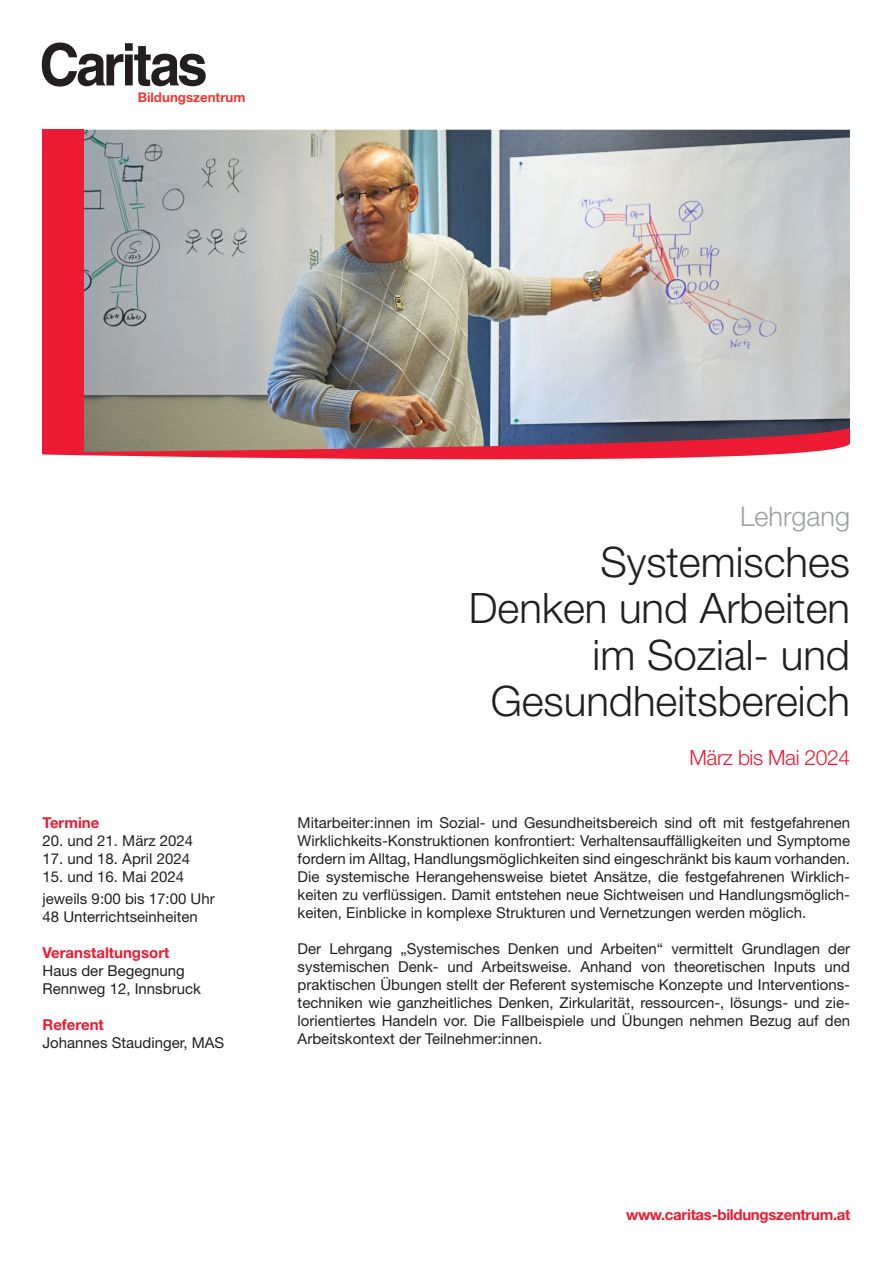
<style>
.page{position:relative;width:893px;height:1263px;background:#fff}
.page>*{position:absolute;margin:0;border:0;box-sizing:border-box;transform-origin:0 0}
.t1{font:300 42px/46.5px "Helvetica Neue LT Std";color:#231f20;text-align:right}
.t2{font:300 27px "Helvetica Neue LT Std";color:#9d9fa2}
.t3{font:300 21px "Helvetica Neue LT Std";letter-spacing:-.02em;color:#ed1a33}
.t4{font:700 15.45px "Helvetica Neue LT Std";letter-spacing:.01em;color:#ef482c}
.t5{font:15px/18px "Helvetica Neue LT Std";color:#231f20;text-align:justify}
.t6{font:700 15px "Helvetica Neue LT Std";letter-spacing:-.01em;color:#ed1a33}
.t7{font:700 13.35px "Helvetica Neue LT Std";color:#ee3732}
</style>
<div class="page">
<img style="left:84px;top:130px;width:766px;height:278px">
<svg style="left:42px;top:43px;width:164px;height:44px"></svg>
<div style="left:43px;top:130px;width:41px;height:324px;background:#ed1a33"></div>
<img style="left:43px;top:408px;width:807px;height:52px">
<p class="t4" style="left:152px;top:86px;width:69px">einblicke</p>
<p class="t7" style="left:138px;top:89px;width:109px">Bildungszentrum</p>
<p class="t6" style="left:43px;top:813px;width:58px">Termine</p>
<p class="t5" style="left:43px;top:831px;width:152px">20. und 21. März 2024</p>
<p class="t5" style="left:43px;top:849px;width:149px">17. und 18. April 2024</p>
<p class="t5" style="left:43px;top:865px;width:174px;line-height:22.2px">15. und 16. Mai 2024 jeweils 9:00 bis 17:00 Uhr</p>
<p class="t5" style="left:43px;top:908px;width:157px">48 Unterrichtseinheiten</p>
<p class="t6" style="left:43px;top:943px;width:128px">Veranstaltungsort</p>
<p class="t5" style="left:43px;top:962px;width:160px">Haus der Begegnung<br>Rennweg 12, Innsbruck</p>
<p class="t6" style="left:43px;top:1015px;width:63px">Referent</p>
<p class="t5" style="left:43px;top:1034px;width:183px">Johannes Staudinger, MAS</p>
<h2 class="t2" style="left:740px;top:500px;width:112px">Lehrgang</h2>
<h1 class="t1" style="left:469px;top:538px;width:383px">Systemisches<br>Denken und Arbeiten im Sozial- und<br>Gesundheitsbereich</h1>
<h3 class="t3" style="left:689px;top:745px;width:162px">März bis Mai 2024</h3>
<p class="t5" style="left:298px;top:813px;width:554px">Mitarbeiter:innen im Sozial- und Gesundheitsbereich sind oft mit festgefahrenen Wirklichkeits-Konstruktionen konfrontiert: Verhaltensauffälligkeiten und Symptome fordern im Alltag, Handlungsmöglichkeiten sind eingeschränkt bis kaum vorhanden.<br>Die systemische Herangehensweise bietet Ansätze, die festgefahrenen Wirklich&shy;keiten zu verflüssigen. Damit entstehen neue Sichtweisen und Handlungsmöglich&shy;keiten, Einblicke in komplexe Strukturen und Vernetzungen werden möglich.</p>
<p class="t5" style="left:298px;top:939px;width:554px">Der Lehrgang „Systemisches Denken und Arbeiten“ vermittelt Grundlagen der systemischen Denk- und Arbeitsweise. Anhand von theoretischen Inputs und praktischen Übungen stellt der Referent systemische Konzepte und Interventions&shy;techniken wie ganzheitliches Denken, Zirkularität, ressourcen-, lösungs- und zie&shy;lorientiertes Handeln vor. Die Fallbeispiele und Übungen nehmen Bezug auf den Arbeitskontext der Teilnehmer:innen.</p>
<p class="t6" style="left:626px;top:1206px;width:226px">www.caritas-bildungszentrum.at</p>
</div>
